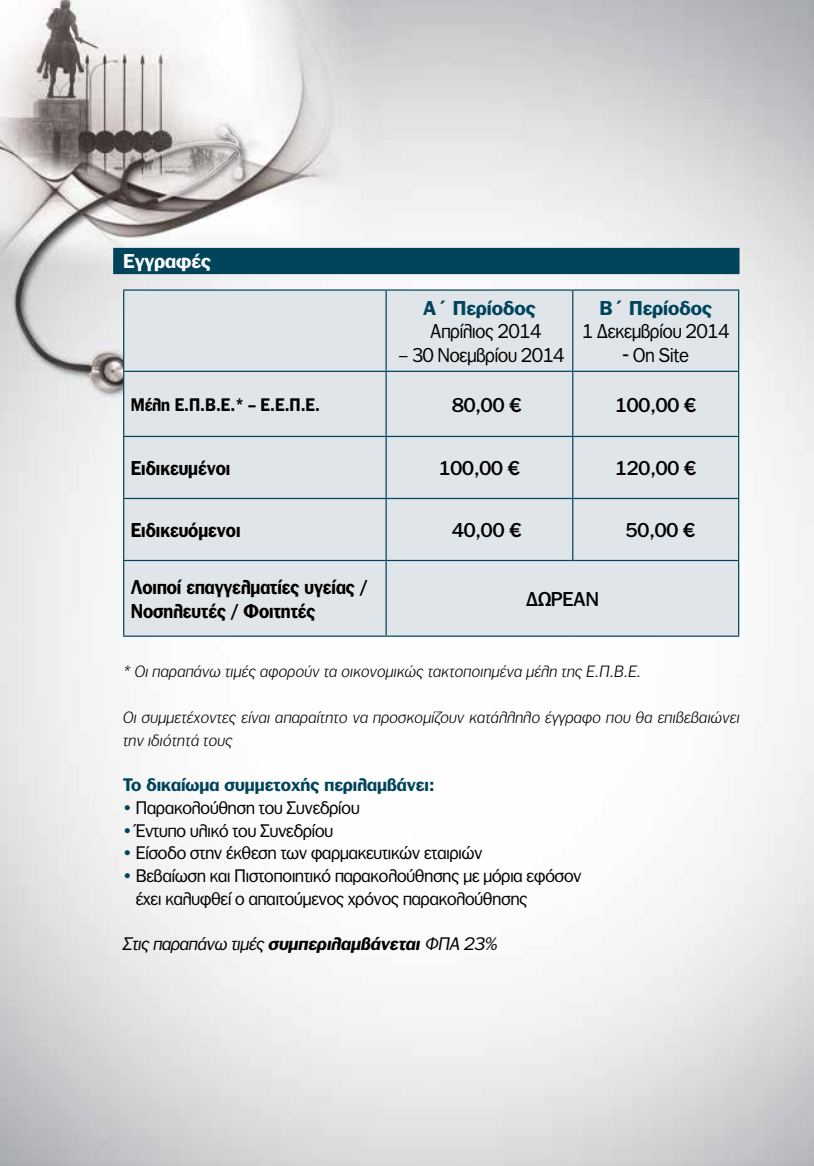
<style>
.page{position:relative;width:814px;height:1166px;background:#fff}
.page>*{position:absolute;margin:0;border:0;box-sizing:border-box;transform-origin:0 0}
.t1{font:700 19.25px/23.1px "PF Franklin Gothic";color:#000;scale:.9 1}
.t2{font:19.25px "PF Franklin Gothic";color:#000;scale:.95 1}
.t3{font:19.25px "PF Franklin Gothic Med";color:#000}
.t4{font:700 19.25px "PF Franklin Gothic";color:#00445c}
.t5{font:700 19.25px "PF Franklin Gothic";color:#fff}
.t6{font:17.5px/22.8px "PF Franklin Gothic";color:#000}
.t7{font:italic 17.5px "PF Franklin Gothic";color:#000}
.t8{font:700 17.5px "PF Franklin Gothic";color:#00445c}
.t9{font:700 17.5px "PF Franklin Gothic";color:#000;scale:.9 1}
.t10{font:italic 300 15.75px/22.8px "PF Franklin Gothic";letter-spacing:.03em;color:#000}
.s1{color:#00445c}
.s2{font-weight:700}
</style>
<div class="page">
<img style="left:0;top:0;width:813px;height:1166px">
<div style="left:113px;top:248px;width:626px;height:26px;background:#00445c"></div>
<div style="left:124px;top:291px;width:614px;height:344px;background:#e0e5e9"></div>
<hr style="left:123px;top:289px;width:263px;height:2px;background:#00445c">
<hr style="left:123px;top:291px;width:1px;height:80px;background:#00445c">
<hr style="left:386px;top:289px;width:186px;height:2px;background:#00445c">
<hr style="left:385px;top:291px;width:2px;height:80px;background:#00445c">
<hr style="left:572px;top:289px;width:167px;height:2px;background:#00445c">
<hr style="left:572px;top:291px;width:1px;height:80px;background:#00445c">
<hr style="left:738px;top:291px;width:1px;height:80px;background:#00445c">
<hr style="left:123px;top:371px;width:263px;height:1px;background:#00445c">
<hr style="left:123px;top:372px;width:1px;height:64px;background:#00445c">
<hr style="left:386px;top:371px;width:186px;height:1px;background:#00445c">
<hr style="left:385px;top:372px;width:2px;height:64px;background:#00445c">
<hr style="left:572px;top:371px;width:167px;height:1px;background:#00445c">
<hr style="left:572px;top:372px;width:1px;height:64px;background:#00445c">
<hr style="left:738px;top:372px;width:1px;height:64px;background:#00445c">
<hr style="left:123px;top:436px;width:263px;height:1px;background:#00445c">
<hr style="left:123px;top:437px;width:1px;height:61px;background:#00445c">
<hr style="left:386px;top:436px;width:186px;height:1px;background:#00445c">
<hr style="left:385px;top:437px;width:2px;height:61px;background:#00445c">
<hr style="left:572px;top:436px;width:167px;height:1px;background:#00445c">
<hr style="left:572px;top:437px;width:1px;height:61px;background:#00445c">
<hr style="left:738px;top:437px;width:1px;height:61px;background:#00445c">
<hr style="left:123px;top:498px;width:263px;height:1px;background:#00445c">
<hr style="left:123px;top:499px;width:1px;height:61px;background:#00445c">
<hr style="left:386px;top:498px;width:186px;height:1px;background:#00445c">
<hr style="left:385px;top:499px;width:2px;height:61px;background:#00445c">
<hr style="left:572px;top:498px;width:167px;height:1px;background:#00445c">
<hr style="left:572px;top:499px;width:1px;height:61px;background:#00445c">
<hr style="left:738px;top:499px;width:1px;height:61px;background:#00445c">
<hr style="left:123px;top:560px;width:263px;height:1px;background:#00445c">
<hr style="left:123px;top:561px;width:1px;height:74px;background:#00445c">
<hr style="left:386px;top:560px;width:186px;height:1px;background:#00445c">
<hr style="left:385px;top:561px;width:2px;height:74px;background:#00445c">
<hr style="left:572px;top:560px;width:167px;height:1px;background:#00445c">
<hr style="left:738px;top:561px;width:1px;height:74px;background:#00445c">
<hr style="left:123px;top:635px;width:263px;height:2px;background:#00445c">
<hr style="left:386px;top:635px;width:186px;height:2px;background:#00445c">
<hr style="left:572px;top:635px;width:167px;height:2px;background:#00445c">
<p class="t5" style="left:123px;top:249px;width:90px">Εγγραφές</p>
<p class="t4" style="left:423px;top:297px;width:114px">Α΄ Περίοδος</p>
<p class="t2" style="left:430px;top:321px;width:118px">Απρίλιος 2014</p>
<p class="t2" style="left:398px;top:344px;width:176px">– 30 Νοεμβρίου 2014</p>
<p class="t4" style="left:599px;top:297px;width:114px">Β΄ Περίοδος</p>
<p class="t2" style="left:582px;top:321px;width:156px">1 Δεκεμβρίου 2014</p>
<p class="t2" style="left:622px;top:344px;width:71px">- On Site</p>
<p class="t9" style="left:131px;top:394px;width:212px">Μέλη Ε.Π.Β.Ε.* – Ε.Ε.Π.Ε.</p>
<p class="t3" style="left:452px;top:394px;width:71px">80,00 €</p>
<p class="t3" style="left:615px;top:394px;width:83px">100,00 €</p>
<p class="t1" style="left:131px;top:456px;width:112px">Ειδικευμένοι</p>
<p class="t3" style="left:439px;top:457px;width:83px">100,00 €</p>
<p class="t3" style="left:615px;top:457px;width:83px">120,00 €</p>
<p class="t1" style="left:131px;top:518px;width:124px">Ειδικευόμενοι</p>
<p class="t3" style="left:452px;top:519px;width:71px">40,00 €</p>
<p class="t3" style="left:625px;top:519px;width:71px">50,00 €</p>
<p class="t1" style="left:131px;top:576px;width:265px">Λοιποί επαγγελματίες υγείας /<br>Νοσηλευτές / Φοιτητές</p>
<p class="t3" style="left:526px;top:588px;width:74px">ΔΩΡΕΑΝ</p>
<p class="t10" style="left:123px;top:660px;width:519px">* Οι παραπάνω τιμές αφορούν τα οικονομικώς τακτοποιημένα μέλη της Ε.Π.Β.Ε.</p>
<p class="t10" style="left:123px;top:706px;width:618px">Οι συμμετέχοντες είναι απαραίτητο να προσκομίζουν κατάλληλο έγγραφο που θα επιβεβαιώνει την ιδιότητά τους</p>
<p class="t8" style="left:123px;top:774px;width:313px">Το δικαίωμα συμμετοχής περιλαμβάνει:</p>
<p class="t6" style="left:123px;top:796px;width:238px"><span class="s1">•</span> Παρακολούθηση του Συνεδρίου</p>
<p class="t6" style="left:123px;top:819px;width:212px"><span class="s1">•</span> Έντυπο υλικό του Συνεδρίου</p>
<p class="t6" style="left:123px;top:841px;width:360px"><span class="s1">•</span> Είσοδο στην έκθεση των φαρμακευτικών εταιριών</p>
<p class="t6" style="left:136px;top:864px;width:447px;text-indent:-13px"><span class="s1">•</span> Βεβαίωση και Πιστοποιητικό παρακολούθησης με μόρια εφόσον έχει καλυφθεί ο απαιτούμενος χρόνος παρακολούθησης</p>
<p class="t7" style="left:123px;top:934px;width:376px">Στις παραπάνω τιμές <span class="s2">συμπεριλαμβάνεται</span> ΦΠΑ 23%</p>
</div>
